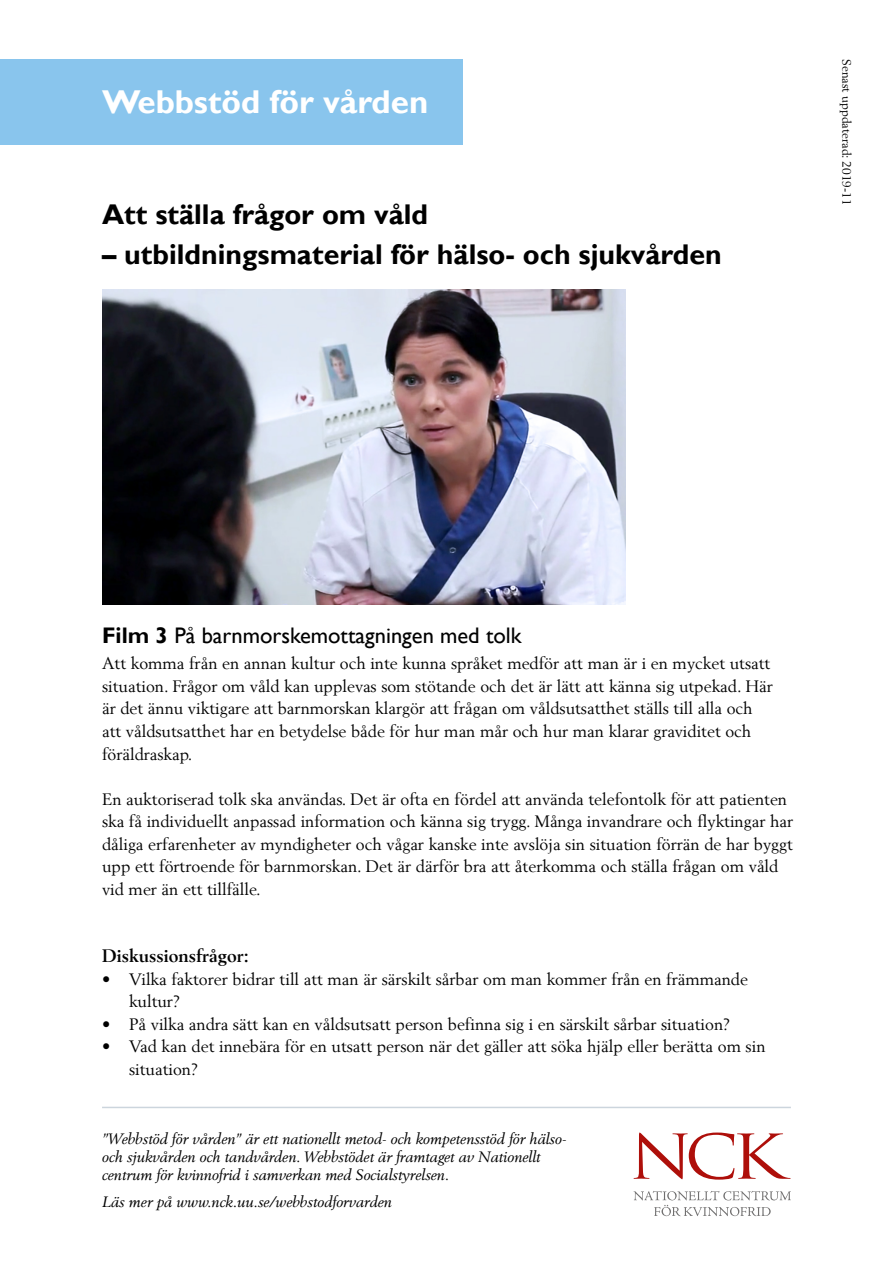
<style>
.page{position:relative;width:893px;height:1263px;background:#fff}
.page>*{position:absolute;margin:0;border:0;box-sizing:border-box;transform-origin:0 0}
.t1{font:700 33px "Gill Alt One";color:#fff}
.t2{font:700 28.5px "Gill Alt One";color:#000}
.t3{font:22.5px "Gill Alt One";color:#000}
.t4{font:700 18px "Berling";color:#000}
.t5{font:16.5px/22.5px "Berling";color:#000}
.t6{font:italic 15px/18px "Berling";color:#000}
.t7{font:12px "Berling";color:#000}
.s1{font-weight:700}
</style>
<div class="page">
<div style="left:0;top:59px;width:463px;height:85px;background:#89c5ed"></div>
<hr style="left:102px;top:1107px;width:689px;height:1px;background:#ccd5dd">
<svg style="left:634px;top:1132px;width:157px;height:47px"></svg>
<svg style="left:634px;top:1191px;width:157px;height:25px"></svg>
<img style="left:102px;top:289px;width:524px;height:316px">
<h1 class="t1" style="left:102px;top:83px;width:328px">Webbstöd för vården</h1>
<h2 class="t2" style="left:102px;top:198px;width:328px">Att ställa frågor om våld</h2>
<h2 class="t2" style="left:102px;top:238px;width:621px">– utbildningsmaterial för hälso- och sjukvården</h2>
<p class="t7" style="left:854px;top:59px;width:148px;rotate:90deg">Senast uppdaterad: 2019-11</p>
<h3 class="t3" style="left:102px;top:622px;width:421px"><span class="s1">Film 3</span> På barnmorskemottagningen med tolk</h3>
<p class="t5" style="left:102px;top:652px;width:672px">Att komma från en annan kultur och inte kunna språket medför att man är i en mycket utsatt situation. Frågor om våld kan upplevas som stötande och det är lätt att känna sig utpekad. Här är det ännu viktigare att barnmorskan klargör att frågan om våldsutsatthet ställs till alla och att våldsutsatthet har en betydelse både för hur man mår och hur man klarar graviditet och föräldraskap.</p>
<p class="t5" style="left:102px;top:787px;width:693px">En auktoriserad tolk ska användas. Det är ofta en fördel att använda telefontolk för att patienten ska få individuellt anpassad information och känna sig trygg. Många invandrare och flyktingar har dåliga erfarenheter av myndigheter och vågar kanske inte avslöja sin situation förrän de har byggt upp ett förtroende för barnmorskan. Det är därför bra att återkomma och ställa frågan om våld vid mer än ett tillfälle.</p>
<p class="t4" style="left:102px;top:945px;width:148px">Diskussionsfrågor:</p>
<p class="t5" style="left:129px;top:967px;width:620px;text-indent:-27px">• Vilka faktorer bidrar till att man är särskilt sårbar om man kommer från en främmande kultur?</p>
<p class="t5" style="left:102px;top:1012px;width:630px">• På vilka andra sätt kan en våldsutsatt person befinna sig i en särskilt sårbar situation?</p>
<p class="t5" style="left:129px;top:1035px;width:638px;text-indent:-27px">• Vad kan det innebära för en utsatt person när det gäller att söka hjälp eller berätta om sin situation?</p>
<p class="t6" style="left:102px;top:1130px;width:466px">”Webbstöd för vården” är ett nationellt metod- och kompetensstöd för hälso&shy;och sjukvården och tandvården. Webbstödet är framtaget av Nationellt centrum för kvinnofrid i samverkan med Socialstyrelsen.</p>
<p class="t6" style="left:102px;top:1192px;width:291px">Läs mer på www.nck.uu.se/webbstodforvarden</p>
</div>
